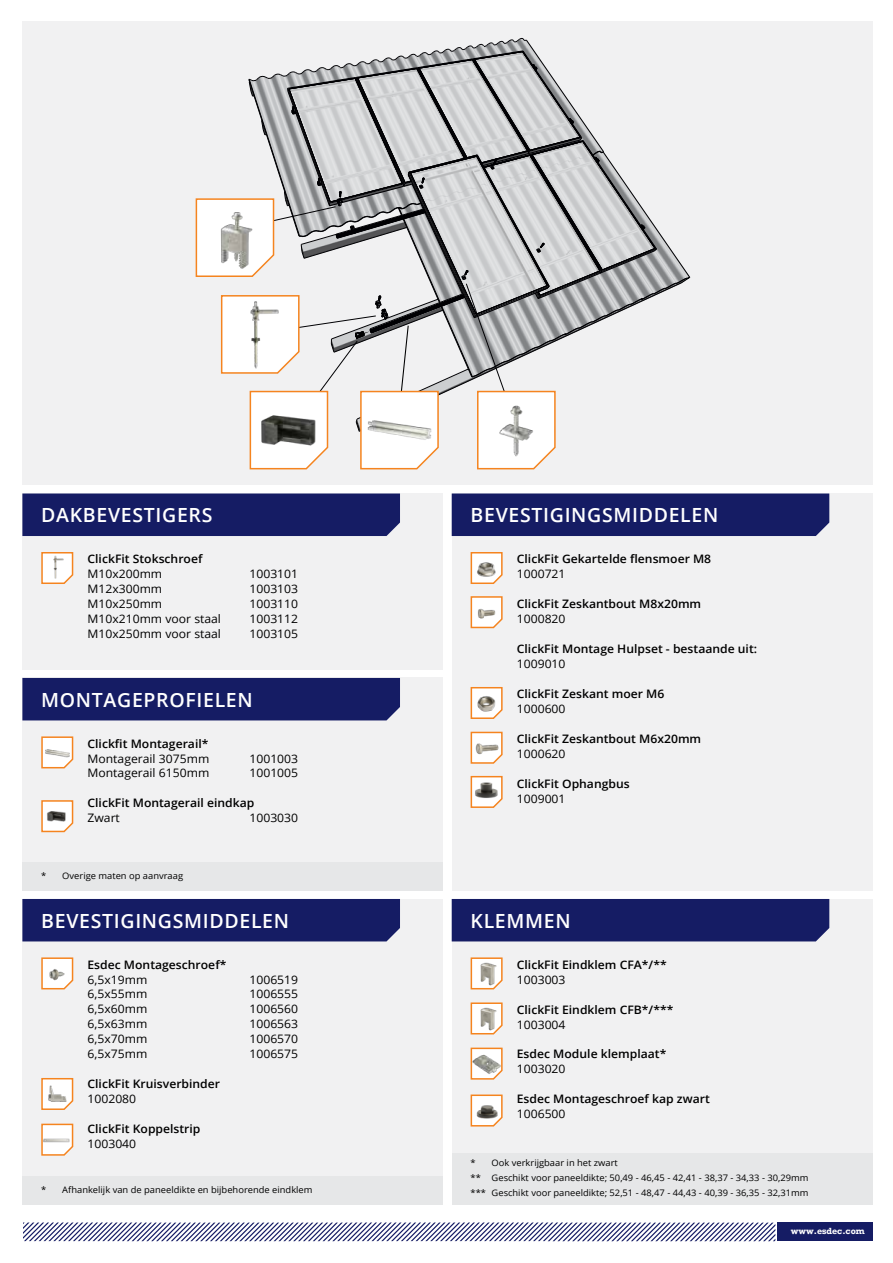
<style>
.page{position:relative;width:893px;height:1263px;background:#fff}
.page>*{position:absolute;margin:0;border:0;box-sizing:border-box;transform-origin:0 0}
.t1{font:600 19.5px "Open Sans";letter-spacing:.035em;color:#fff}
.t2{font:600 11.7px "Open Sans";color:#000;scale:1.04 1}
.t3{font:11.7px "Open Sans";color:#000;scale:1.04 1}
.t4{font:9px/15px "Open Sans";color:#000;scale:1.04 1}
.t5{font:700 8.4px "Rockwell";color:#fff}
</style>
<div class="page">
<div style="left:452px;top:899px;width:420px;height:278px;background:#f1f1f2"></div>
<svg style="left:470px;top:957px;width:33px;height:33px"></svg>
<svg style="left:470px;top:1002px;width:33px;height:33px"></svg>
<svg style="left:470px;top:1047px;width:33px;height:33px"></svg>
<svg style="left:470px;top:1094px;width:33px;height:33px"></svg>
<div style="left:452px;top:1153px;width:420px;height:51px;background:#e6e7e8"></div>
<div style="left:777px;top:1222px;width:95px;height:19px;background:#151c64"></div>
<svg style="left:23px;top:1222px;width:752px;height:19px"></svg>
<div style="left:22px;top:21px;width:850px;height:464px;background:#f1f1f2"></div>
<div style="left:22px;top:493px;width:421px;height:176px;background:#f1f1f2"></div>
<div style="left:452px;top:493px;width:420px;height:397px;background:#f1f1f2"></div>
<div style="left:22px;top:678px;width:421px;height:197px;background:#f1f1f2"></div>
<div style="left:22px;top:899px;width:421px;height:306px;background:#f1f1f2"></div>
<div style="left:22px;top:862px;width:421px;height:28px;background:#e6e7e8"></div>
<div style="left:22px;top:493px;width:378px;height:43px;background:#151c64"></div>
<div style="left:452px;top:493px;width:377px;height:43px;background:#151c64"></div>
<div style="left:22px;top:678px;width:378px;height:42px;background:#151c64"></div>
<div style="left:22px;top:899px;width:378px;height:42px;background:#151c64"></div>
<div style="left:452px;top:899px;width:377px;height:42px;background:#151c64"></div>
<svg style="left:41px;top:552px;width:33px;height:32px"></svg>
<svg style="left:470px;top:687px;width:33px;height:32px"></svg>
<svg style="left:470px;top:596px;width:33px;height:33px"></svg>
<svg style="left:470px;top:731px;width:33px;height:33px"></svg>
<svg style="left:470px;top:775px;width:33px;height:33px"></svg>
<svg style="left:41px;top:957px;width:33px;height:33px"></svg>
<svg style="left:41px;top:1078px;width:33px;height:32px"></svg>
<div style="left:22px;top:1176px;width:421px;height:29px;background:#e6e7e8"></div>
<svg style="left:41px;top:1123px;width:33px;height:33px"></svg>
<svg style="left:470px;top:552px;width:33px;height:32px"></svg>
<svg style="left:195px;top:38px;width:495px;height:432px"></svg>
<svg style="left:41px;top:736px;width:33px;height:33px"></svg>
<svg style="left:41px;top:800px;width:33px;height:33px"></svg>
<h1 class="t1" style="left:41px;top:502px;width:173px">DAKBEVESTIGERS</h1>
<h1 class="t1" style="left:471px;top:502px;width:249px">BEVESTIGINGSMIDDELEN</h1>
<p class="t2" style="left:88px;top:551px;width:112px">ClickFit Stokschroef</p>
<p class="t3" style="left:88px;top:566px;width:73px">M10x200mm</p>
<p class="t3" style="left:249px;top:566px;width:48px">1003101</p>
<p class="t3" style="left:88px;top:581px;width:73px">M12x300mm</p>
<p class="t3" style="left:249px;top:581px;width:48px">1003103</p>
<p class="t3" style="left:88px;top:596px;width:73px">M10x250mm</p>
<p class="t3" style="left:249px;top:596px;width:48px">1003110</p>
<p class="t3" style="left:88px;top:611px;width:130px">M10x210mm voor staal</p>
<p class="t3" style="left:249px;top:611px;width:48px">1003112</p>
<p class="t3" style="left:88px;top:626px;width:130px">M10x250mm voor staal</p>
<p class="t3" style="left:249px;top:626px;width:48px">1003105</p>
<h1 class="t1" style="left:41px;top:686px;width:213px">MONTAGEPROFIELEN</h1>
<p class="t2" style="left:88px;top:735px;width:118px">Clickfit Montagerail*</p>
<p class="t3" style="left:88px;top:750px;width:119px">Montagerail 3075mm</p>
<p class="t3" style="left:249px;top:750px;width:48px">1001003</p>
<p class="t3" style="left:88px;top:765px;width:119px">Montagerail 6150mm</p>
<p class="t3" style="left:249px;top:765px;width:48px">1001005</p>
<p class="t2" style="left:88px;top:795px;width:162px">ClickFit Montagerail eindkap</p>
<p class="t3" style="left:88px;top:810px;width:33px">Zwart</p>
<p class="t3" style="left:249px;top:810px;width:48px">1003030</p>
<p class="t4" style="left:41px;top:868px;width:138px">* Overige maten op aanvraag</p>
<p class="t2" style="left:517px;top:551px;width:188px">ClickFit Gekartelde flensmoer M8</p>
<p class="t3" style="left:517px;top:566px;width:48px">1000721</p>
<p class="t2" style="left:517px;top:596px;width:179px">ClickFit Zeskantbout M8x20mm</p>
<p class="t3" style="left:517px;top:611px;width:48px">1000820</p>
<p class="t2" style="left:517px;top:641px;width:233px">ClickFit Montage Hulpset - bestaande uit:</p>
<p class="t3" style="left:517px;top:656px;width:48px">1009010</p>
<p class="t2" style="left:517px;top:686px;width:143px">ClickFit Zeskant moer M6</p>
<p class="t3" style="left:517px;top:701px;width:48px">1000600</p>
<p class="t2" style="left:517px;top:731px;width:179px">ClickFit Zeskantbout M6x20mm</p>
<p class="t3" style="left:517px;top:746px;width:48px">1000620</p>
<p class="t2" style="left:517px;top:776px;width:110px">ClickFit Ophangbus</p>
<p class="t3" style="left:517px;top:791px;width:48px">1009001</p>
<h1 class="t1" style="left:41px;top:907px;width:249px">BEVESTIGINGSMIDDELEN</h1>
<h1 class="t1" style="left:471px;top:907px;width:102px">KLEMMEN</h1>
<p class="t2" style="left:88px;top:956px;width:135px">Esdec Montageschroef*</p>
<p class="t3" style="left:88px;top:971px;width:59px">6,5x19mm</p>
<p class="t3" style="left:249px;top:971px;width:48px">1006519</p>
<p class="t3" style="left:88px;top:986px;width:59px">6,5x55mm</p>
<p class="t3" style="left:249px;top:986px;width:48px">1006555</p>
<p class="t3" style="left:88px;top:1001px;width:59px">6,5x60mm</p>
<p class="t3" style="left:249px;top:1001px;width:48px">1006560</p>
<p class="t3" style="left:88px;top:1016px;width:59px">6,5x63mm</p>
<p class="t3" style="left:249px;top:1016px;width:48px">1006563</p>
<p class="t3" style="left:88px;top:1031px;width:59px">6,5x70mm</p>
<p class="t3" style="left:249px;top:1031px;width:48px">1006570</p>
<p class="t3" style="left:88px;top:1046px;width:59px">6,5x75mm</p>
<p class="t3" style="left:249px;top:1046px;width:48px">1006575</p>
<p class="t2" style="left:88px;top:1076px;width:129px">ClickFit Kruisverbinder</p>
<p class="t3" style="left:88px;top:1091px;width:48px">1002080</p>
<p class="t2" style="left:88px;top:1121px;width:110px">ClickFit Koppelstrip</p>
<p class="t3" style="left:88px;top:1136px;width:48px">1003040</p>
<p class="t4" style="left:41px;top:1182px;width:262px">* Afhankelijk van de paneeldikte en bijbehorende eindklem</p>
<p class="t2" style="left:517px;top:956px;width:146px">ClickFit Eindklem CFA*/**</p>
<p class="t3" style="left:517px;top:971px;width:48px">1003003</p>
<p class="t2" style="left:517px;top:1001px;width:152px">ClickFit Eindklem CFB*/***</p>
<p class="t3" style="left:517px;top:1016px;width:48px">1003004</p>
<p class="t2" style="left:517px;top:1046px;width:145px">Esdec Module klemplaat*</p>
<p class="t3" style="left:517px;top:1061px;width:48px">1003020</p>
<p class="t2" style="left:517px;top:1091px;width:187px">Esdec Montageschroef kap zwart</p>
<p class="t3" style="left:517px;top:1106px;width:48px">1006500</p>
<p class="t4" style="left:471px;top:1155px;width:326px">* Ook verkrijgbaar in het zwart<br>** Geschikt voor paneeldikte; 50,49 - 46,45 - 42,41 - 38,37 - 34,33 - 30,29mm *** Geschikt voor paneeldikte; 52,51 - 48,47 - 44,43 - 40,39 - 36,35 - 32,31mm</p>
<p class="t5" style="left:791px;top:1225px;width:76px">www.esdec.com</p>
</div>
